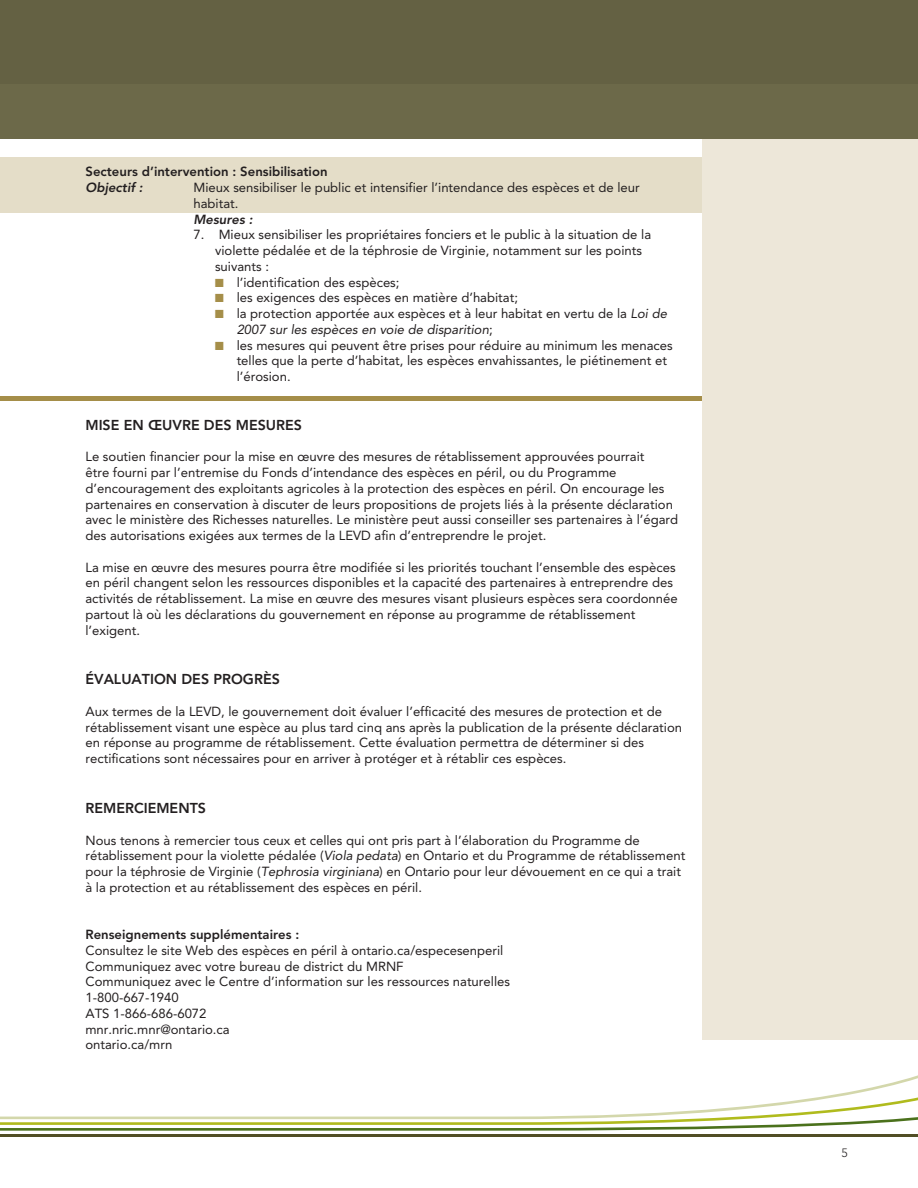
<style>
.page{position:relative;width:918px;height:1188px;background:#fff}
.page>*{position:absolute;margin:0;border:0;box-sizing:border-box;transform-origin:0 0}
.t1{font:800 14.25px "Avenir LT Std";color:#231f20}
.t2{font:13.2px/15.8px "Avenir LT Std";color:#231f20}
.t3{font:800 13.2px "Avenir LT Std";color:#231f20}
.t4{font:italic 800 13.2px "Avenir LT Std";color:#231f20}
.t5{font:300 12px "Avenir LT Std";color:#231f20}
.s1{font-family:"Monotype Sorts";font-size:11.25px;color:#a58e49}
.s2{font-style:italic}
</style>
<div class="page">
<div style="left:702px;top:134px;width:216px;height:906px;background:#ede7d9"></div>
<div style="left:0;top:0;width:918px;height:138px;background:#646143"></div>
<div style="left:1px;top:84px;width:917px;height:54px;background:#6e6b4b"></div>
<hr style="left:0;top:1134px;width:918px;height:2px;background:#514e25">
<svg style="left:0;top:1089px;width:918px;height:42px"></svg>
<div style="left:0;top:157px;width:702px;height:56px;background:#e4ddc8"></div>
<div style="left:0;top:396px;width:702px;height:5px;background:#a58e49"></div>
<p class="t3" style="left:85px;top:164px;width:244px">Secteurs d’intervention : Sensibilisation</p>
<p class="t4" style="left:85px;top:180px;width:59px">Objectif :</p>
<p class="t2" style="left:193px;top:180px;width:448px">Mieux sensibiliser le public et intensifier l’intendance des espèces et de leur habitat.</p>
<p class="t4" style="left:193px;top:211px;width:61px">Mesures :</p>
<p class="t2" style="left:215px;top:227px;width:438px;text-indent:-22px">7. Mieux sensibiliser les propriétaires fonciers et le public à la situation de la violette pédalée et de la téphrosie de Virginie, notamment sur les points suivants :</p>
<p class="t2" style="left:215px;top:274px;width:186px"><span class="s1">N</span> l’identification des espèces;</p>
<p class="t2" style="left:215px;top:290px;width:304px"><span class="s1">N</span> les exigences des espèces en matière d’habitat;</p>
<p class="t2" style="left:237px;top:306px;width:432px;text-indent:-22px"><span class="s1">N</span> la protection apportée aux espèces et à leur habitat en vertu de la <span class="s2">Loi de<br>2007 sur les espèces en voie de disparition</span>;</p>
<p class="t2" style="left:237px;top:337px;width:438px;text-indent:-22px"><span class="s1">N</span> les mesures qui peuvent être prises pour réduire au minimum les menaces telles que la perte d’habitat, les espèces envahissantes, le piétinement et l’érosion.</p>
<p class="t1" style="left:85px;top:416px;width:218px">MISE EN ŒUVRE DES MESURES</p>
<p class="t2" style="left:85px;top:449px;width:594px">Le soutien financier pour la mise en œuvre des mesures de rétablissement approuvées pourrait<br>être fourni par l’entremise du Fonds d’intendance des espèces en péril, ou du Programme d’encouragement des exploitants agricoles à la protection des espèces en péril. On encourage les partenaires en conservation à discuter de leurs propositions de projets liés à la présente déclaration avec le ministère des Richesses naturelles. Le ministère peut aussi conseiller ses partenaires à l’égard des autorisations exigées aux termes de la LEVD afin d’entreprendre le projet.</p>
<p class="t2" style="left:85px;top:559px;width:594px">La mise en œuvre des mesures pourra être modifiée si les priorités touchant l’ensemble des espèces en péril changent selon les ressources disponibles et la capacité des partenaires à entreprendre des activités de rétablissement. La mise en œuvre des mesures visant plusieurs espèces sera coordonnée partout là où les déclarations du gouvernement en réponse au programme de rétablissement l’exigent.</p>
<p class="t1" style="left:85px;top:671px;width:196px">ÉVALUATION DES PROGRÈS</p>
<p class="t2" style="left:85px;top:704px;width:598px">Aux termes de la LEVD, le gouvernement doit évaluer l’efficacité des mesures de protection et de rétablissement visant une espèce au plus tard cinq ans après la publication de la présente déclaration en réponse au programme de rétablissement. Cette évaluation permettra de déterminer si des rectifications sont nécessaires pour en arriver à protéger et à rétablir ces espèces.</p>
<p class="t1" style="left:85px;top:800px;width:122px">REMERCIEMENTS</p>
<p class="t2" style="left:85px;top:832px;width:601px">Nous tenons à remercier tous ceux et celles qui ont pris part à l’élaboration du Programme de rétablissement pour la violette pédalée (<span class="s2">Viola pedata</span>) en Ontario et du Programme de rétablissement pour la téphrosie de Virginie (<span class="s2">Tephrosia virginiana</span>) en Ontario pour leur dévouement en ce qui a trait à la protection et au rétablissement des espèces en péril.</p>
<p class="t3" style="left:85px;top:927px;width:215px">Renseignements supplémentaires :</p>
<p class="t2" style="left:85px;top:943px;width:419px">Consultez le site Web des espèces en péril à ontario.ca/especesenperil</p>
<p class="t2" style="left:85px;top:958px;width:320px">Communiquez avec votre bureau de district du MRNF</p>
<p class="t2" style="left:85px;top:974px;width:426px">Communiquez avec le Centre d’information sur les ressources naturelles</p>
<p class="t2" style="left:85px;top:990px;width:95px">1-800-667-1940</p>
<p class="t2" style="left:85px;top:1006px;width:123px">ATS 1-866-686-6072</p>
<p class="t2" style="left:85px;top:1021px;width:146px">mnr.nric.mnr@ontario.ca</p>
<p class="t2" style="left:85px;top:1037px;width:88px">ontario.ca/mrn</p>
<p class="t5" style="left:842px;top:1146px;width:8px">5</p>
</div>
